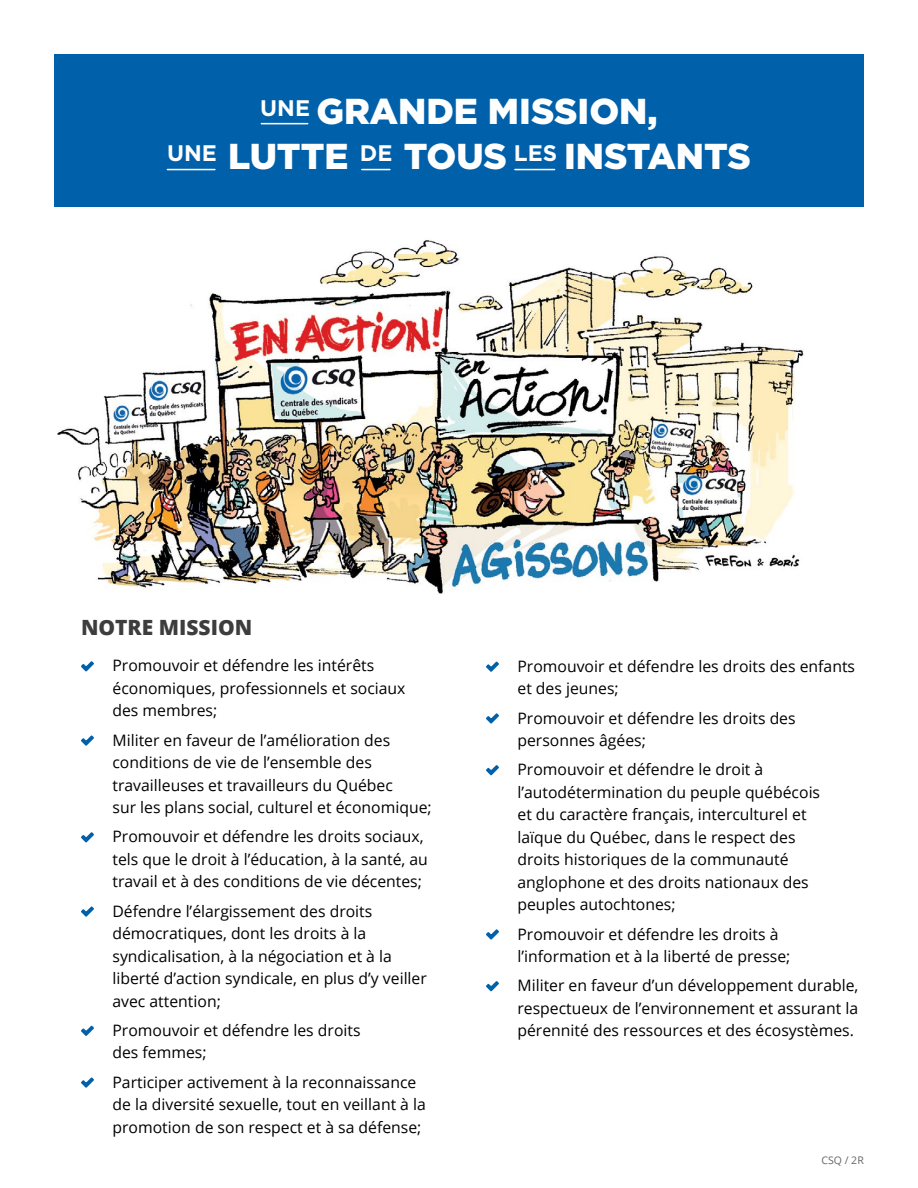
<style>
.page{position:relative;width:918px;height:1188px;background:#fff}
.page>*{position:absolute;margin:0;border:0;box-sizing:border-box;transform-origin:0 0}
.t1{font:900 36px/45px "Gotham";color:#fff;text-align:center}
.t2{font:800 21px "Open Sans";color:#3d3d3d}
.t3{font:15.75px/22.5px "Open Sans";color:#000}
.t4{font:10.5px "Open Sans";color:#666}
</style>
<div class="page">
<svg style="left:81px;top:661px;width:13px;height:11px"></svg>
<svg style="left:81px;top:735px;width:13px;height:11px"></svg>
<svg style="left:81px;top:832px;width:13px;height:11px"></svg>
<svg style="left:81px;top:906px;width:13px;height:11px"></svg>
<svg style="left:81px;top:1026px;width:13px;height:10px"></svg>
<svg style="left:81px;top:1077px;width:13px;height:11px"></svg>
<div style="left:54px;top:54px;width:810px;height:152px;background:#0060a9"></div>
<hr style="left:167px;top:169px;width:48px;height:1px;background:#fff">
<hr style="left:261px;top:123px;width:47px;height:1px;background:#fff">
<svg style="left:362px;top:169px;width:28px;height:1px"></svg>
<hr style="left:515px;top:169px;width:40px;height:1px;background:#fff">
<svg style="left:486px;top:662px;width:13px;height:10px"></svg>
<svg style="left:486px;top:713px;width:13px;height:11px"></svg>
<svg style="left:486px;top:765px;width:13px;height:10px"></svg>
<svg style="left:486px;top:929px;width:13px;height:11px"></svg>
<svg style="left:486px;top:981px;width:13px;height:10px"></svg>
<img style="left:57px;top:240px;width:747px;height:354px">
<img style="left:703px;top:548px;width:100px;height:25px">
<h1 class="t1" style="left:167px;top:88px;width:585px"><sup>UNE</sup> GRANDE MISSION,<br><sup>UNE</sup> LUTTE <sup>DE</sup> TOUS <sup>LES</sup> INSTANTS</h1>
<h2 class="t2" style="left:81px;top:612px;width:173px">NOTRE MISSION</h2>
<p class="t3" style="left:112px;top:654px;width:295px">Promouvoir et défendre les intérêts économiques, professionnels et sociaux des membres;</p>
<p class="t3" style="left:112px;top:728px;width:321px">Militer en faveur de l’amélioration des conditions de vie de l’ensemble des travailleuses et travailleurs du Québec<br>sur les plans social, culturel et économique;</p>
<p class="t3" style="left:112px;top:825px;width:317px">Promouvoir et défendre les droits sociaux, tels que le droit à l’éducation, à la santé, au travail et à des conditions de vie décentes;</p>
<p class="t3" style="left:112px;top:899px;width:316px">Défendre l’élargissement des droits démocratiques, dont les droits à la syndicalisation, à la négociation et à la liberté d’action syndicale, en plus d’y veiller avec attention;</p>
<p class="t3" style="left:112px;top:1019px;width:250px">Promouvoir et défendre les droits des femmes;</p>
<p class="t3" style="left:112px;top:1070px;width:315px">Participer activement à la reconnaissance de la diversité sexuelle, tout en veillant à la promotion de son respect et à sa défense;</p>
<p class="t3" style="left:517px;top:654px;width:339px">Promouvoir et défendre les droits des enfants et des jeunes;</p>
<p class="t3" style="left:517px;top:706px;width:280px">Promouvoir et défendre les droits des personnes âgées;</p>
<p class="t3" style="left:517px;top:758px;width:304px">Promouvoir et défendre le droit à l’autodétermination du peuple québécois et du caractère français, interculturel et laïque du Québec, dans le respect des droits historiques de la communauté anglophone et des droits nationaux des peuples autochtones;</p>
<p class="t3" style="left:517px;top:922px;width:274px">Promouvoir et défendre les droits à l’information et à la liberté de presse;</p>
<p class="t3" style="left:517px;top:974px;width:342px;text-align:justify">Militer en faveur d’un développement durable, respectueux de l’environnement et assurant la pérennité des ressources et des écosystèmes.</p>
<p class="t4" style="left:821px;top:1153px;width:44px">CSQ / 2R</p>
</div>
